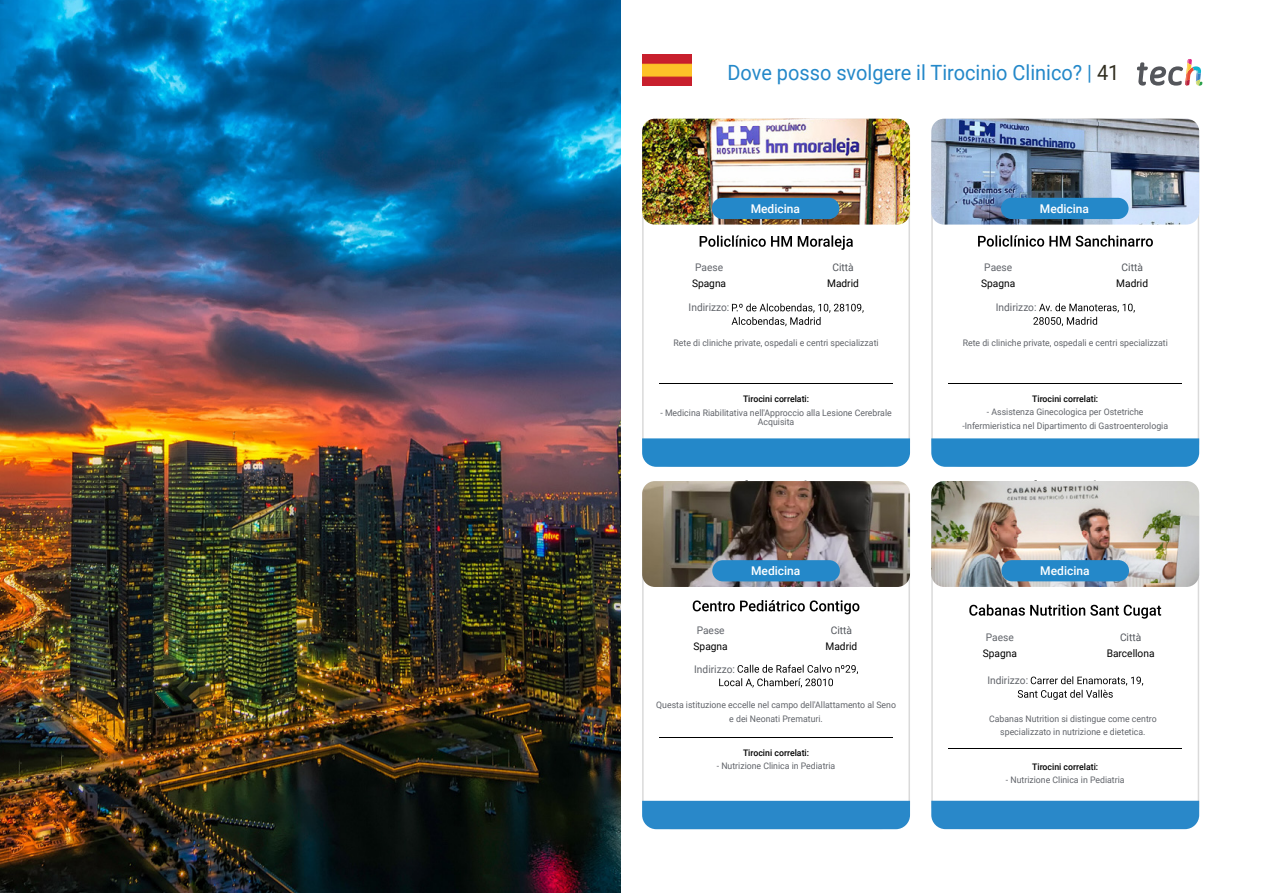
<style>
.page{position:relative;width:1263px;height:893px;background:#fff}
.page>*{position:absolute;margin:0;border:0;box-sizing:border-box;transform-origin:0 0}
.t1{font:21px "Roboto";color:#2488c9;scale:.95 1}
.t2{font:500 12px "Roboto";color:#fff}
.t3{font:10.5px "Roboto";color:#61646a}
.t4{font:10.5px "Roboto";color:#000}
.t5{font:10.5px "Roboto";color:#52555b}
.t6{font:9px/13.5px "Roboto";color:#61646a;text-align:center}
.t7{font:500 9px "Roboto";color:#000}
.s1{color:#312e20}
</style>
<div class="page">
<img style="left:642px;top:55px;width:49px;height:30px">
<svg style="left:1137px;top:59px;width:65px;height:27px"></svg>
<img style="left:0;top:0;width:621px;height:893px">
<svg style="left:642px;top:118px;width:269px;height:325px"></svg>
<img style="left:642px;top:119px;width:268px;height:106px">
<div style="left:712px;top:198px;width:127px;height:21px;background:#2488c9;border-radius:11px"></div>
<svg style="left:642px;top:438px;width:268px;height:29px;background:#2a8bca"></svg>
<hr style="left:659px;top:383px;width:234px;height:1px;background:#000">
<svg style="left:731px;top:303px;width:132px;height:23px"></svg>
<svg style="left:700px;top:235px;width:153px;height:15px"></svg>
<svg style="left:931px;top:118px;width:269px;height:337px"></svg>
<img style="left:931px;top:119px;width:268px;height:106px">
<div style="left:1001px;top:198px;width:127px;height:21px;background:#2488c9;border-radius:11px"></div>
<svg style="left:931px;top:438px;width:268px;height:29px;background:#2a8bca"></svg>
<hr style="left:948px;top:383px;width:234px;height:1px;background:#000">
<svg style="left:1033px;top:303px;width:102px;height:23px"></svg>
<svg style="left:978px;top:235px;width:175px;height:12px"></svg>
<svg style="left:642px;top:530px;width:269px;height:300px"></svg>
<img style="left:642px;top:481px;width:268px;height:106px">
<div style="left:712px;top:560px;width:128px;height:21px;background:#2488c9;border-radius:11px"></div>
<div style="left:642px;top:801px;width:268px;height:28px;background:#2988c9"></div>
<hr style="left:659px;top:738px;width:234px;height:1px;background:#000">
<svg style="left:693px;top:600px;width:166px;height:14px"></svg>
<svg style="left:719px;top:665px;width:139px;height:23px"></svg>
<svg style="left:931px;top:493px;width:269px;height:337px"></svg>
<img style="left:931px;top:481px;width:268px;height:106px">
<div style="left:1001px;top:560px;width:128px;height:21px;background:#2488c9;border-radius:11px"></div>
<div style="left:931px;top:801px;width:268px;height:28px;background:#2988c9"></div>
<hr style="left:948px;top:748px;width:234px;height:1px;background:#000">
<svg style="left:969px;top:604px;width:192px;height:15px"></svg>
<svg style="left:1018px;top:676px;width:125px;height:24px"></svg>
<h1 class="t1" style="left:727px;top:57px;width:414px">Dove posso svolgere il Tirocinio Clinico? | <span class="s1">41</span></h1>
<p class="t3" style="left:695px;top:260px;width:29px">Paese</p>
<p class="t4" style="left:692px;top:276px;width:36px">Spagna</p>
<h2 class="t2" style="left:751px;top:200px;width:51px">Medicina</h2>
<p class="t5" style="left:832px;top:260px;width:23px">Città</p>
<p class="t4" style="left:827px;top:276px;width:33px">Madrid</p>
<p class="t3" style="left:689px;top:300px;width:42px">Indirizzo:</p>
<p class="t6" style="left:673px;top:336px;width:207px">Rete di cliniche private, ospedali e centri specializzati</p>
<p class="t7" style="left:743px;top:393px;width:68px">Tirocini correlati:</p>
<p class="t6" style="left:660px;top:408px;width:233px;line-height:9px">- Medicina Riabilitativa nell'Approccio alla Lesione Cerebrale<br>Acquisita</p>
<p class="t3" style="left:697px;top:623px;width:29px">Paese</p>
<p class="t4" style="left:694px;top:639px;width:36px">Spagna</p>
<h2 class="t2" style="left:751px;top:563px;width:51px">Medicina</h2>
<p class="t5" style="left:831px;top:623px;width:23px">Città</p>
<p class="t4" style="left:825px;top:639px;width:33px">Madrid</p>
<p class="t3" style="left:694px;top:661px;width:42px">Indirizzo:</p>
<p class="t6" style="left:656px;top:698px;width:241px">Questa istituzione eccelle nel campo dell'Allattamento al Seno e dei Neonati Prematuri.</p>
<p class="t7" style="left:743px;top:746px;width:68px">Tirocini correlati:</p>
<p class="t6" style="left:717px;top:759px;width:120px">- Nutrizione Clinica in Pediatria</p>
<p class="t3" style="left:984px;top:260px;width:29px">Paese</p>
<p class="t4" style="left:981px;top:276px;width:36px">Spagna</p>
<h2 class="t2" style="left:1040px;top:200px;width:51px">Medicina</h2>
<p class="t5" style="left:1121px;top:260px;width:23px">Città</p>
<p class="t4" style="left:1116px;top:276px;width:33px">Madrid</p>
<p class="t3" style="left:996px;top:300px;width:42px">Indirizzo:</p>
<p class="t6" style="left:963px;top:335px;width:207px">Rete di cliniche private, ospedali e centri specializzati</p>
<p class="t7" style="left:1032px;top:393px;width:68px">Tirocini correlati:</p>
<p class="t6" style="left:962px;top:405px;width:207px">- Assistenza Ginecologica per Ostetriche -Infermieristica nel Dipartimento di Gastroenterologia</p>
<h2 class="t2" style="left:1040px;top:563px;width:51px">Medicina</h2>
<p class="t3" style="left:986px;top:630px;width:29px">Paese</p>
<p class="t4" style="left:983px;top:646px;width:36px">Spagna</p>
<p class="t3" style="left:987px;top:673px;width:42px">Indirizzo:</p>
<p class="t5" style="left:1120px;top:630px;width:23px">Città</p>
<p class="t4" style="left:1107px;top:646px;width:49px">Barcellona</p>
<p class="t6" style="left:989px;top:711px;width:169px">Cabanas Nutrition si distingue come centro specializzato in nutrizione e dietetica.</p>
<p class="t7" style="left:1032px;top:760px;width:68px">Tirocini correlati:</p>
<p class="t6" style="left:1006px;top:773px;width:120px">- Nutrizione Clinica in Pediatria</p>
</div>
